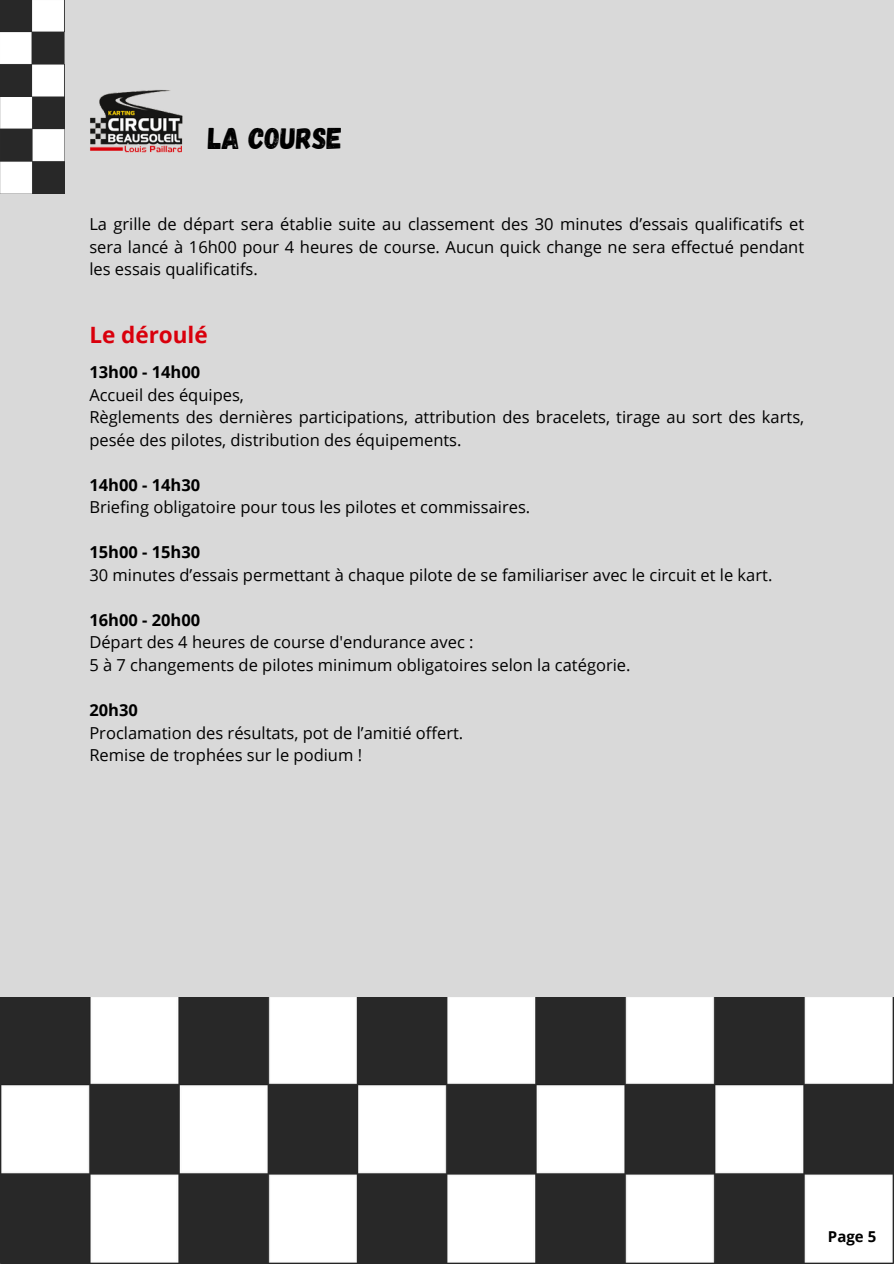
<style>
.page{position:relative;width:894px;height:1264px;background:#fff}
.page>*{position:absolute;margin:0;border:0;box-sizing:border-box;transform-origin:0 0}
.t1{font:30px "Gagalin";color:#000}
.t2{font:700 22.5px "Open Sans";color:#d9000c}
.t3{font:16.5px/22.5px "Open Sans";color:#000}
.t4{font:700 16.5px "Open Sans";color:#000}
.t5{font:700 15px "Open Sans";color:#000}
</style>
<div class="page">
<div style="left:0;top:0;width:893px;height:1263px;background:#d9d9d9"></div>
<img style="left:90px;top:90px;width:93px;height:62px">
<img style="left:0;top:997px;width:711px;height:266px">
<img style="left:711px;top:997px;width:182px;height:266px">
<img style="left:0;top:0;width:65px;height:193px">
<p class="t1" style="left:208px;top:119px;width:136px">LA COURSE</p>
<p class="t3" style="left:89px;top:213px;width:716px;text-align:justify">La grille de départ sera établie suite au classement des 30 minutes d’essais qualificatifs et sera lancé à 16h00 pour 4 heures de course. Aucun quick change ne sera effectué pendant les essais qualificatifs.</p>
<p class="t2" style="left:89px;top:319px;width:120px">Le déroulé</p>
<p class="t4" style="left:89px;top:361px;width:112px">13h00 - 14h00</p>
<p class="t3" style="left:89px;top:383px;width:156px">Accueil des équipes,</p>
<h1 class="t3" style="left:89px;top:406px;width:716px">Règlements des dernières participations, attribution des bracelets, tirage au sort des karts, pesée des pilotes, distribution des équipements.</h1>
<p class="t4" style="left:89px;top:473px;width:112px">14h00 - 14h30</p>
<h2 class="t3" style="left:89px;top:496px;width:442px">Briefing obligatoire pour tous les pilotes et commissaires.</h2>
<p class="t4" style="left:89px;top:541px;width:112px">15h00 - 15h30</p>
<p class="t3" style="left:89px;top:563px;width:684px">30 minutes d’essais permettant à chaque pilote de se familiariser avec le circuit et le kart.</p>
<p class="t4" style="left:89px;top:608px;width:112px">16h00 - 20h00</p>
<p class="t3" style="left:89px;top:631px;width:385px">Départ des 4 heures de course d'endurance avec :</p>
<p class="t3" style="left:89px;top:653px;width:542px">5 à 7 changements de pilotes minimum obligatoires selon la catégorie.</p>
<p class="t4" style="left:89px;top:698px;width:50px">20h30</p>
<p class="t3" style="left:89px;top:721px;width:375px">Proclamation des résultats, pot de l’amitié offert.</p>
<p class="t3" style="left:89px;top:743px;width:274px">Remise de trophées sur le podium !</p>
<p class="t5" style="left:827px;top:1225px;width:50px">Page 5</p>
</div>
